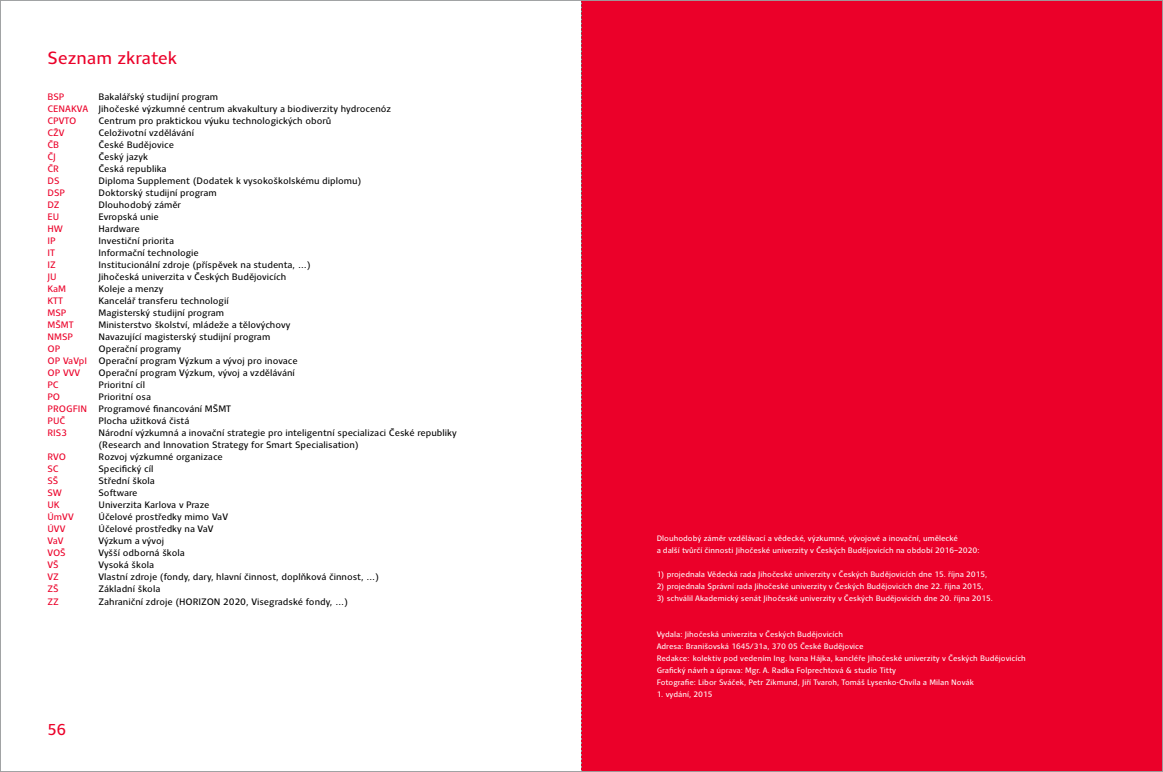
<style>
.page{position:relative;width:1163px;height:772px;background:#fff}
.page>*{position:absolute;margin:0;border:0;box-sizing:border-box;transform-origin:0 0}
.t1{font:18px "Clara Sans";color:#eb0029}
.t2{font:16px "Clara Sans";color:#eb0029}
.t3{font:9.5px/12px "Clara Sans";color:#000}
.t4{font:9.5px "Clara Sans";color:#eb0029}
.t5{font:8px/12px "Clara Sans";color:#fff}
.s1{color:#eb0029}
</style>
<div class="page">
<div style="left:581px;top:0;width:581px;height:771px;background:#eb0029"></div>
<svg style="left:581px;top:2px;width:1px;height:766px"></svg>
<h1 class="t1" style="left:47px;top:48px;width:131px">Seznam zkratek</h1>
<p class="t4" style="left:47px;top:91px;width:18px">BSP</p>
<p class="t3" style="left:47px;top:91px;width:345px;text-indent:51px">Bakalářský studijní program<br><span class="s1">CENAKVA</span> Jihočeské výzkumné centrum akvakultury a biodiverzity hydrocenóz<br><span class="s1">CPVTO</span></p>
<p class="t3" style="left:98px;top:115px;width:234px">Centrum pro praktickou výuku technologických oborů</p>
<p class="t4" style="left:47px;top:127px;width:19px">CŽV</p>
<p class="t3" style="left:98px;top:127px;width:97px">Celoživotní vzdělávání</p>
<p class="t4" style="left:47px;top:139px;width:13px">ČB</p>
<p class="t3" style="left:98px;top:139px;width:77px">České Budějovice</p>
<p class="t4" style="left:47px;top:151px;width:10px">ČJ</p>
<p class="t3" style="left:98px;top:151px;width:51px">Český jazyk</p>
<p class="t4" style="left:47px;top:163px;width:13px">ČR</p>
<p class="t3" style="left:98px;top:163px;width:70px">Česká republika</p>
<p class="t4" style="left:47px;top:175px;width:14px">DS</p>
<p class="t3" style="left:98px;top:175px;width:264px">Diploma Supplement (Dodatek k vysokoškolskému diplomu)</p>
<p class="t4" style="left:47px;top:187px;width:19px">DSP</p>
<p class="t3" style="left:98px;top:187px;width:120px">Doktorský studijní program</p>
<p class="t4" style="left:47px;top:199px;width:14px">DZ</p>
<p class="t3" style="left:98px;top:199px;width:84px">Dlouhodobý záměr</p>
<p class="t4" style="left:47px;top:211px;width:13px">EU</p>
<p class="t3" style="left:98px;top:211px;width:62px">Evropská unie</p>
<p class="t4" style="left:47px;top:223px;width:17px">HW</p>
<p class="t3" style="left:98px;top:223px;width:43px">Hardware</p>
<p class="t4" style="left:47px;top:235px;width:10px">IP</p>
<p class="t3" style="left:98px;top:235px;width:77px">Investiční priorita</p>
<p class="t4" style="left:47px;top:247px;width:9px">IT</p>
<p class="t3" style="left:98px;top:247px;width:102px">Informační technologie</p>
<p class="t4" style="left:47px;top:259px;width:10px">IZ</p>
<p class="t3" style="left:98px;top:259px;width:214px">Institucionální zdroje (příspěvek na studenta, …)</p>
<p class="t4" style="left:47px;top:271px;width:11px">JU</p>
<p class="t3" style="left:98px;top:271px;width:189px">Jihočeská univerzita v Českých Budějovicích</p>
<p class="t4" style="left:47px;top:283px;width:20px">KaM</p>
<p class="t3" style="left:98px;top:283px;width:66px">Koleje a menzy</p>
<p class="t4" style="left:47px;top:295px;width:17px">KTT</p>
<p class="t3" style="left:98px;top:295px;width:132px">Kancelář transferu technologií</p>
<p class="t4" style="left:47px;top:307px;width:20px">MSP</p>
<p class="t3" style="left:98px;top:307px;width:127px">Magisterský studijní program</p>
<p class="t4" style="left:47px;top:319px;width:28px">MŠMT</p>
<p class="t3" style="left:98px;top:319px;width:193px">Ministerstvo školství, mládeže a tělovýchovy</p>
<p class="t4" style="left:47px;top:331px;width:27px">NMSP</p>
<p class="t3" style="left:98px;top:331px;width:173px">Navazující magisterský studijní program</p>
<p class="t4" style="left:47px;top:343px;width:14px">OP</p>
<p class="t3" style="left:47px;top:343px;width:252px;text-indent:51px">Operační programy<br><span class="s1">OP VaVpI</span> Operační program Výzkum a vývoj pro inovace<br><span class="s1">OP VVV</span></p>
<p class="t3" style="left:98px;top:367px;width:198px">Operační program Výzkum, vývoj a vzdělávání</p>
<p class="t4" style="left:47px;top:379px;width:13px">PC</p>
<p class="t3" style="left:98px;top:379px;width:48px">Prioritní cíl</p>
<p class="t4" style="left:47px;top:391px;width:14px">PO</p>
<p class="t3" style="left:47px;top:391px;width:185px;text-indent:51px">Prioritní osa<br><span class="s1">PROGFIN</span> Programové financování MŠMT<br><span class="s1">PUČ</span></p>
<p class="t3" style="left:98px;top:415px;width:92px">Plocha užitková čistá</p>
<p class="t4" style="left:47px;top:427px;width:21px">RIS3</p>
<p class="t3" style="left:98px;top:427px;width:360px">Národní výzkumná a inovační strategie pro inteligentní specializaci České republiky (Research and Innovation Strategy for Smart Specialisation)</p>
<p class="t4" style="left:47px;top:451px;width:20px">RVO</p>
<p class="t3" style="left:98px;top:451px;width:126px">Rozvoj výzkumné organizace</p>
<p class="t4" style="left:47px;top:463px;width:13px">SC</p>
<p class="t3" style="left:98px;top:463px;width:56px">Specifický cíl</p>
<p class="t4" style="left:47px;top:475px;width:12px">SŠ</p>
<p class="t3" style="left:98px;top:475px;width:58px">Střední škola</p>
<p class="t4" style="left:47px;top:487px;width:16px">SW</p>
<p class="t3" style="left:98px;top:487px;width:40px">Software</p>
<p class="t4" style="left:47px;top:499px;width:14px">UK</p>
<p class="t3" style="left:98px;top:499px;width:112px">Univerzita Karlova v Praze</p>
<p class="t4" style="left:47px;top:511px;width:28px">ÚmVV</p>
<p class="t3" style="left:98px;top:511px;width:131px">Účelové prostředky mimo VaV</p>
<p class="t4" style="left:47px;top:523px;width:19px">ÚVV</p>
<p class="t3" style="left:98px;top:523px;width:117px">Účelové prostředky na VaV</p>
<p class="t4" style="left:47px;top:535px;width:18px">VaV</p>
<p class="t3" style="left:98px;top:535px;width:67px">Výzkum a vývoj</p>
<p class="t4" style="left:47px;top:547px;width:20px">VOŠ</p>
<p class="t3" style="left:98px;top:547px;width:88px">Vyšší odborná škola</p>
<p class="t4" style="left:47px;top:559px;width:13px">VŠ</p>
<p class="t3" style="left:98px;top:559px;width:57px">Vysoká škola</p>
<p class="t4" style="left:47px;top:571px;width:13px">VZ</p>
<p class="t3" style="left:98px;top:571px;width:282px">Vlastní zdroje (fondy, dary, hlavní činnost, doplňková činnost, …)</p>
<p class="t4" style="left:47px;top:583px;width:12px">ZŠ</p>
<p class="t3" style="left:98px;top:583px;width:63px">Základní škola</p>
<p class="t4" style="left:47px;top:595px;width:13px">ZZ</p>
<p class="t3" style="left:98px;top:595px;width:251px">Zahraniční zdroje (HORIZON 2020, Visegradské fondy, …)</p>
<h2 class="t2" style="left:47px;top:720px;width:20px">56</h2>
<p class="t5" style="left:656px;top:531px;width:324px">Dlouhodobý záměr vzdělávací a vědecké, výzkumné, vývojové a inovační, umělecké<br>a další tvůrčí činnosti Jihočeské univerzity v Českých Budějovicích na období 2016–2020:</p>
<p class="t5" style="left:656px;top:567px;width:332px">1) projednala Vědecká rada Jihočeské univerzity v Českých Budějovicích dne 15. října 2015,</p>
<p class="t5" style="left:656px;top:579px;width:328px">2) projednala Správní rada Jihočeské univerzity v Českých Budějovicích dne 22. října 2015,</p>
<p class="t5" style="left:656px;top:591px;width:338px">3) schválil Akademický senát Jihočeské univerzity v Českých Budějovicích dne 20. října 2015.</p>
<p class="t5" style="left:656px;top:627px;width:371px">Vydala: Jihočeská univerzita v Českých Budějovicích<br>Adresa: Branišovská 1645/31a, 370 05 České Budějovice<br>Redakce: kolektiv pod vedením Ing. Ivana Hájka, kancléře Jihočeské univerzity v Českých Budějovicích Grafický návrh a úprava: Mgr. A. Radka Folprechtová &amp; studio Titty<br>Fotografie: Libor Sváček, Petr Zikmund, Jiří Tvaroh, Tomáš Lysenko-Chvíla a Milan Novák</p>
<p class="t5" style="left:656px;top:687px;width:57px">1. vydání, 2015</p>
</div>
